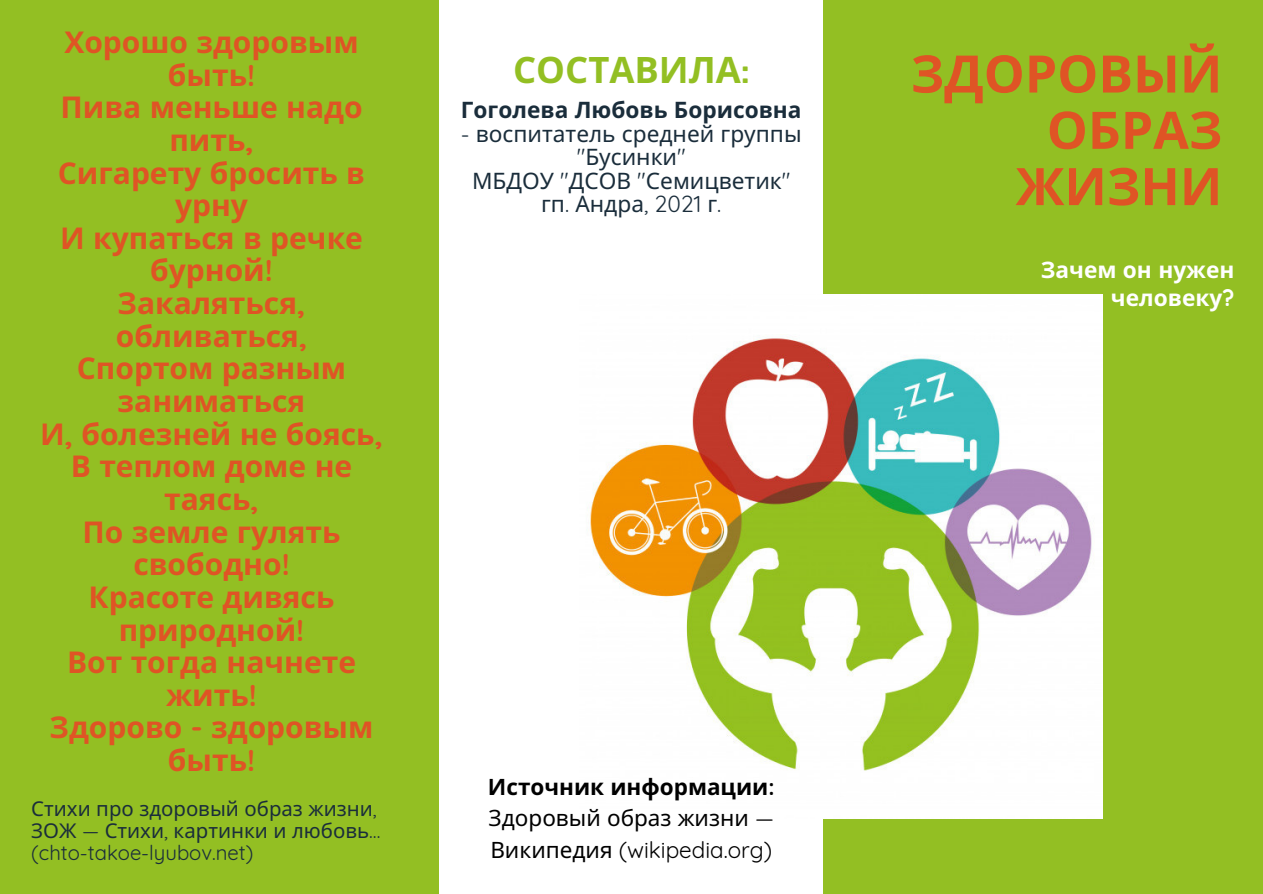
<style>
.page{position:relative;width:1263px;height:894px;background:#fff}
.page>*{position:absolute;margin:0;border:0;box-sizing:border-box;transform-origin:0 0}
.t1{font:700 51.6px/56.2px "Noto Sans";color:#df5425;text-align:right}
.t2{font:700 36.3px "Noto Sans";color:#93bf23}
.t3{font:700 30px/32.5px "Noto Sans";color:#df5425;text-align:center}
.t4{font:22.65px/23.5px "Noto Sans";color:#1a2d3b;text-align:center}
.t5{font:700 22.65px "Noto Sans";color:#1a2d3b}
.t6{font:700 22.65px/28px "Noto Sans";color:#fff;text-align:right}
.t7{font:22.5px/31.5px "Noto Sans";color:#000}
.t8{font:700 22.5px "Noto Sans";color:#000}
.t9{font:20.4px/22px "Noto Sans";color:#1a2d3b}
.s1{font-family:"Quicksand"}
.s2{font-family:"Norwester";font-weight:400}
</style>
<div class="page">
<div style="left:823px;top:0;width:440px;height:893px;background:#93bf23"></div>
<div style="left:0;top:0;width:438px;height:893px;background:#93bf23"></div>
<img style="left:588px;top:295px;width:515px;height:523px">
<p class="t3" style="left:64px;top:25px;width:296px">Хорошо здоровым быть<span class="s1">!</span></p>
<p class="t3" style="left:60px;top:90px;width:304px">Пива меньше надо пить<span class="s1">,</span></p>
<p class="t3" style="left:58px;top:155px;width:309px">Сигарету бросить в урну</p>
<p class="t3" style="left:60px;top:221px;width:304px">И купаться в речке бурной<span class="s1">!</span></p>
<p class="t3" style="left:116px;top:286px;width:193px;text-align:left">Закаляться<span class="s1">, </span>обливаться<span class="s1">,</span></p>
<p class="t3" style="left:77px;top:351px;width:271px">Спортом разным заниматься</p>
<p class="t3" style="left:40px;top:416px;width:344px">И<span class="s1">,</span> болезней не боясь<span class="s1">,</span></p>
<p class="t3" style="left:71px;top:449px;width:283px">В теплом доме не таясь<span class="s1">,</span></p>
<p class="t3" style="left:83px;top:514px;width:259px">По земле гулять свободно<span class="s1">!</span></p>
<p class="t3" style="left:89px;top:579px;width:247px">Красоте дивясь природной<span class="s1">!</span></p>
<p class="t3" style="left:67px;top:645px;width:291px">Вот тогда начнете жить<span class="s1">!</span></p>
<p class="t3" style="left:50px;top:710px;width:325px">Здорово <span class="s1">-</span> здоровым быть<span class="s1">!</span></p>
<p class="t9" style="left:31px;top:796px;width:351px">Стихи про здоровый образ жизни<span class="s1">,<br></span>ЗОЖ <span class="s1">—</span> Стихи<span class="s1">,</span> картинки и любовь<span class="s1">… (chto-takoe-lyubov.net)</span></p>
<p class="t2" style="left:513px;top:44px;width:238px">СОСТАВИЛА<span class="s2">:</span></p>
<p class="t5" style="left:461px;top:94px;width:342px">Гоголева Любовь Борисовна</p>
<p class="t4" style="left:461px;top:121px;width:342px"><span class="s1">-</span> воспитатель средней группы <span class="s1">"</span>Бусинки<span class="s1">"</span></p>
<p class="t4" style="left:472px;top:168px;width:320px">МБДОУ <span class="s1">"</span>ДСОВ <span class="s1">"</span>Семицветик<span class="s1">"</span></p>
<p class="t4" style="left:541px;top:192px;width:182px">гп<span class="s1">.</span> Андра<span class="s1">, 2021</span> г<span class="s1">.</span></p>
<p class="t8" style="left:488px;top:770px;width:288px">Источник информации<span class="s1">:</span></p>
<p class="t7" style="left:489px;top:801px;width:287px">Здоровый образ жизни <span class="s1">—<br></span>Википедия <span class="s1">(wikipedia.org)</span></p>
<p class="t1" style="left:911px;top:44px;width:313px">ЗДОРОВЫЙ<br>ОБРАЗ<br>ЖИЗНИ</p>
<p class="t6" style="left:1041px;top:255px;width:195px">Зачем он нужен человеку<span class="s1">?</span></p>
</div>
